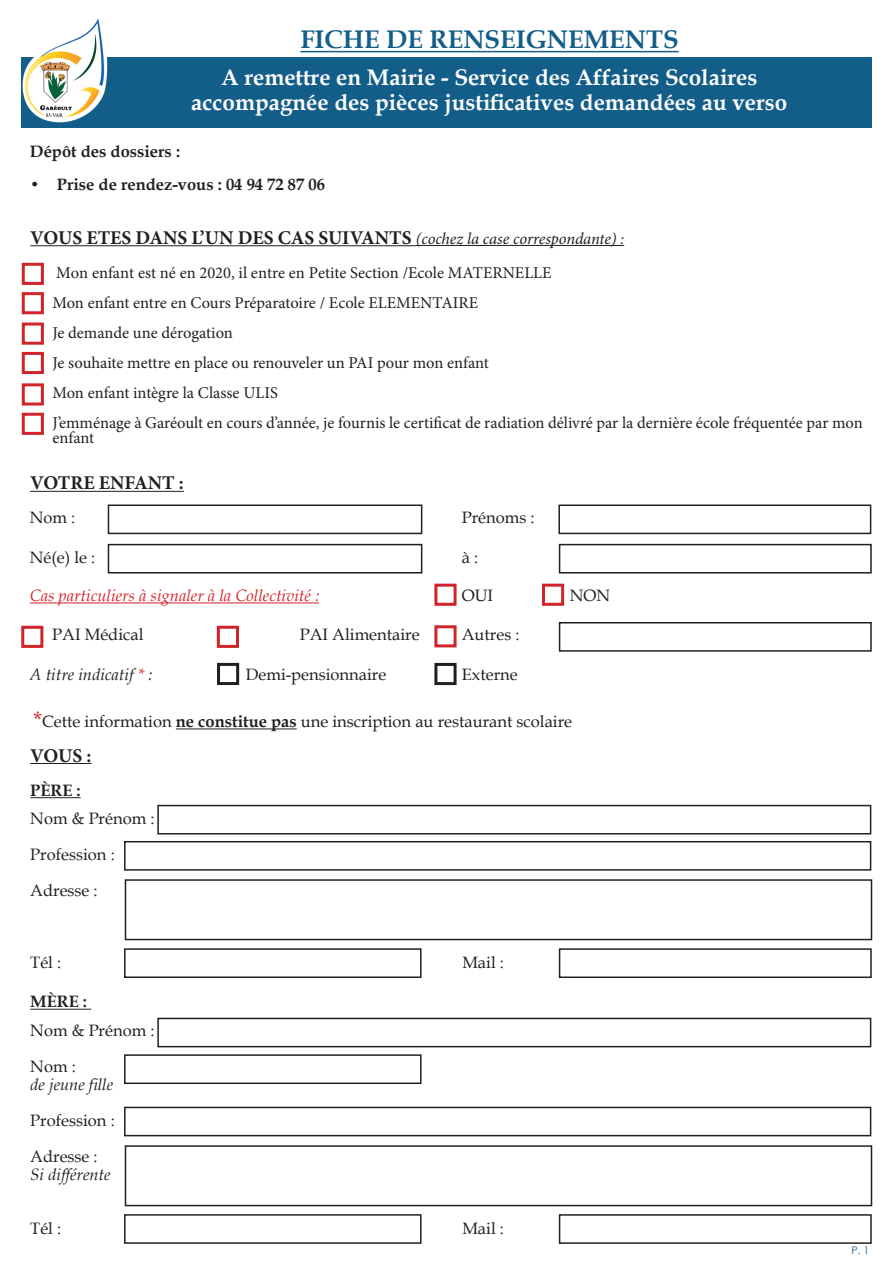
<style>
.page{position:relative;width:893px;height:1263px;background:#fff}
.page>*{position:absolute;margin:0;border:0;box-sizing:border-box;transform-origin:0 0}
.t1{font:700 25.5px "Book Antiqua";color:#135d89}
.t2{font:700 22.5px/25.5px "Book Antiqua";color:#fff;text-align:center}
.t3{font:700 19.5px "Minion Pro";color:#231f20}
.t4{font:16.5px/30px "Minion Pro";color:#231f20}
.t5{font:16.5px/36px "Book Antiqua";color:#231f20}
.t6{font:700 16.5px "Book Antiqua";color:#231f20}
.t7{font:italic 16.5px "Book Antiqua";color:#231f20}
.t8{font:italic 16.5px "Book Antiqua";color:#d1232a}
.t9{font:10.5px "Century Gothic";color:#135d89}
.s1{font-weight:400;font-style:italic;font-size:16.5px}
.s2{color:#d1232a}
.s3{font-size:22.5px;color:#d1232a}
.s4{font-weight:700}
</style>
<div class="page">
<hr style="left:30px;top:602px;width:289px;height:1px;background:#d1232a">
<hr style="left:176px;top:728px;width:121px;height:1px;background:#231f20">
<hr style="left:30px;top:797px;width:51px;height:1px;background:#231f20">
<hr style="left:30px;top:1009px;width:61px;height:1px;background:#231f20">
<div style="left:21px;top:626px;width:22px;height:22px;border:3px solid #d1232a"></div>
<div style="left:22px;top:263px;width:22px;height:22px;border:3px solid #d1232a"></div>
<div style="left:22px;top:323px;width:22px;height:22px;border:3px solid #d1232a"></div>
<div style="left:22px;top:383px;width:22px;height:22px;border:3px solid #d1232a"></div>
<div style="left:22px;top:292px;width:22px;height:22px;border:3px solid #d1232a"></div>
<div style="left:22px;top:352px;width:22px;height:22px;border:3px solid #d1232a"></div>
<div style="left:22px;top:413px;width:22px;height:22px;border:3px solid #d1232a"></div>
<div style="left:217px;top:626px;width:22px;height:22px;border:3px solid #d1232a"></div>
<div style="left:217px;top:663px;width:22px;height:22px;border:3px solid #231f20"></div>
<div style="left:434px;top:584px;width:23px;height:22px;border:3px solid #d1232a"></div>
<div style="left:434px;top:625px;width:23px;height:22px;border:3px solid #d1232a"></div>
<div style="left:434px;top:663px;width:23px;height:22px;border:3px solid #231f20"></div>
<div style="left:542px;top:584px;width:22px;height:22px;border:3px solid #d1232a"></div>
<div style="left:558px;top:504px;width:313px;height:30px;border:2px solid #231f20"></div>
<div style="left:108px;top:504px;width:314px;height:30px;border:2px solid #231f20"></div>
<div style="left:157px;top:805px;width:714px;height:29px;border:2px solid #231f20"></div>
<div style="left:157px;top:1018px;width:714px;height:29px;border:2px solid #231f20"></div>
<div style="left:124px;top:841px;width:747px;height:30px;border:2px solid #231f20"></div>
<div style="left:124px;top:1054px;width:297px;height:30px;border:2px solid #231f20"></div>
<div style="left:124px;top:1107px;width:747px;height:29px;border:2px solid #231f20"></div>
<div style="left:125px;top:879px;width:747px;height:61px;border:2px solid #231f20"></div>
<div style="left:125px;top:1145px;width:747px;height:61px;border:2px solid #231f20"></div>
<div style="left:124px;top:948px;width:297px;height:30px;border:2px solid #231f20"></div>
<div style="left:124px;top:1214px;width:297px;height:30px;border:2px solid #231f20"></div>
<div style="left:559px;top:948px;width:313px;height:30px;border:2px solid #231f20"></div>
<div style="left:559px;top:1214px;width:313px;height:30px;border:2px solid #231f20"></div>
<div style="left:108px;top:544px;width:314px;height:29px;border:2px solid #231f20"></div>
<div style="left:559px;top:544px;width:313px;height:29px;border:2px solid #231f20"></div>
<div style="left:559px;top:622px;width:313px;height:30px;border:2px solid #231f20"></div>
<hr style="left:30px;top:491px;width:154px;height:1px;background:#231f20">
<hr style="left:30px;top:245px;width:386px;height:1px;background:#231f20">
<hr style="left:416px;top:245px;width:208px;height:1px;background:#231f20">
<hr style="left:30px;top:763px;width:61px;height:1px;background:#231f20">
<div style="left:21px;top:57px;width:850px;height:71px;background:#135d89"></div>
<hr style="left:300px;top:51px;width:379px;height:1px;background:#135d89">
<img style="left:22px;top:18px;width:86px;height:105px">
<h1 class="t1" style="left:300px;top:22px;width:380px">FICHE DE RENSEIGNEMENTS</h1>
<h2 class="t2" style="left:191px;top:64px;width:598px">A remettre en Mairie - Service des Affaires Scolaires accompagnée des pièces justificatives demandées au verso</h2>
<p class="t6" style="left:30px;top:140px;width:152px">Dépôt des dossiers :</p>
<p class="t6" style="left:30px;top:173px;width:297px">• Prise de rendez-vous : 04 94 72 87 06</p>
<p class="t3" style="left:30px;top:224px;width:595px">VOUS ETES DANS L’UN DES CAS SUIVANTS <span class="s1">(cochez la case correspondante) :</span></p>
<p class="t4" style="left:52px;top:257px;width:812px">Mon enfant est né en 2020, il entre en Petite Section /Ecole MATERNELLE<br>Mon enfant entre en Cours Préparatoire / Ecole ELEMENTAIRE<br>Je demande une dérogation<br>Je souhaite mettre en place ou renouveler un PAI pour mon enfant<br>Mon enfant intègre la Classe ULIS<br>J’emménage à Garéoult en cours d’année, je fournis le certificat de radiation délivré par la dernière école fréquentée par mon</p>
<p class="t4" style="left:52px;top:423px;width:43px">enfant</p>
<p class="t3" style="left:30px;top:469px;width:155px">VOTRE ENFANT :</p>
<p class="t5" style="left:30px;top:499px;width:47px">Nom :</p>
<p class="t5" style="left:462px;top:499px;width:74px">Prénoms :</p>
<p class="t5" style="left:30px;top:539px;width:67px">Né(e) le :</p>
<p class="t5" style="left:462px;top:539px;width:18px">à :</p>
<p class="t8" style="left:30px;top:584px;width:291px">Cas particuliers à signaler à la Collectivité :</p>
<p class="t5" style="left:462px;top:577px;width:33px">OUI</p>
<p class="t5" style="left:570px;top:577px;width:42px">NON</p>
<p class="t5" style="left:52px;top:616px;width:93px">PAI Médical</p>
<p class="t5" style="left:300px;top:616px;width:121px">PAI Alimentaire</p>
<p class="t5" style="left:462px;top:616px;width:59px">Autres :</p>
<p class="t7" style="left:30px;top:663px;width:124px">A titre indicatif <span class="s2">*</span> :</p>
<p class="t5" style="left:246px;top:656px;width:142px">Demi-pensionnaire</p>
<p class="t5" style="left:462px;top:656px;width:57px">Externe</p>
<p class="t5" style="left:34px;top:703px;width:540px"><span class="s3">*</span>Cette information <span class="s4">ne constitue pas</span> une inscription au restaurant scolaire</p>
<p class="t3" style="left:30px;top:741px;width:63px">VOUS :</p>
<p class="t6" style="left:30px;top:779px;width:52px">PÈRE :</p>
<p class="t5" style="left:30px;top:800px;width:126px">Nom &amp; Prénom :<br>Profession :<br>Adresse :</p>
<p class="t5" style="left:30px;top:944px;width:33px">Tél :</p>
<p class="t5" style="left:462px;top:944px;width:43px">Mail :</p>
<p class="t6" style="left:30px;top:990px;width:58px">MÈRE :</p>
<p class="t5" style="left:30px;top:1011px;width:126px">Nom &amp; Prénom :<br>Nom :</p>
<p class="t7" style="left:30px;top:1072px;width:84px">de jeune fille</p>
<p class="t5" style="left:30px;top:1101px;width:86px">Profession :<br>Adresse :</p>
<p class="t7" style="left:30px;top:1162px;width:82px">Si différente</p>
<p class="t5" style="left:30px;top:1209px;width:33px">Tél :</p>
<p class="t5" style="left:462px;top:1209px;width:43px">Mail :</p>
<p class="t9" style="left:851px;top:1243px;width:19px">P. 1</p>
</div>
